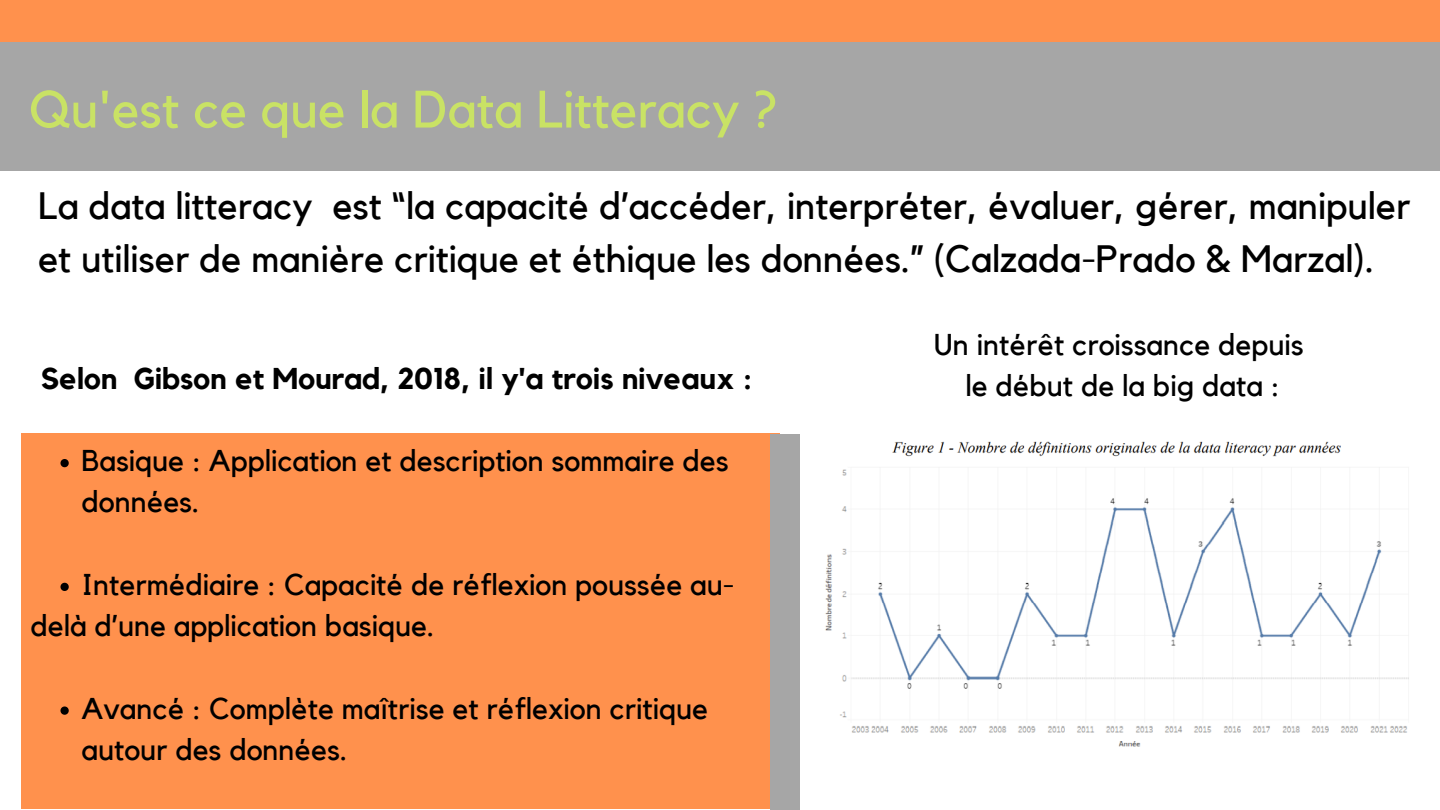
<style>
.page{position:relative;width:1440px;height:810px;background:#fff}
.page>*{position:absolute;margin:0;border:0;box-sizing:border-box;transform-origin:0 0}
.t1{font:52px "Kollektif";color:#c9e265}
.t2{font:38px/52.5px "Kollektif";color:#000}
.t3{font:30px/41.2px "Kollektif";color:#000}
.t4{font:700 30px "Kollektif";color:#000}
</style>
<div class="page">
<div style="left:0;top:41px;width:1440px;height:130px;background:#a6a6a6"></div>
<div style="left:0;top:0;width:1440px;height:41px;background:#ff914d"></div>
<div style="left:21px;top:433px;width:759px;height:376px;background:#ff914d"></div>
<img style="left:825px;top:441px;width:584px;height:306px">
<svg style="left:60px;top:459px;width:9px;height:8px"></svg>
<svg style="left:60px;top:583px;width:9px;height:8px"></svg>
<svg style="left:60px;top:707px;width:9px;height:8px"></svg>
<div style="left:771px;top:434px;width:28px;height:376px;background:#a6a6a6"></div>
<h1 class="t1" style="left:29px;top:85px;width:750px">Qu'est ce que la Data Litteracy ?</h1>
<p class="t2" style="left:38px;top:181px;width:1374px">La data litteracy est “la capacité d’accéder, interpréter, évaluer, gérer, manipuler et utiliser de manière critique et éthique les données.” (Calzada-Prado &amp; Marzal).</p>
<p class="t4" style="left:41px;top:364px;width:713px">Selon Gibson et Mourad, 2018, il y'a trois niveaux :</p>
<p class="t3" style="left:81px;top:441px;width:649px">Basique : Application et description sommaire des données.</p>
<p class="t3" style="left:81px;top:565px;width:654px">Intermédiaire : Capacité de réflexion poussée au-</p>
<p class="t3" style="left:30px;top:606px;width:405px">delà d’une application basique.</p>
<p class="t3" style="left:81px;top:689px;width:628px">Avancé : Complète maîtrise et réflexion critique autour des données.</p>
<p class="t3" style="left:934px;top:325px;width:371px;text-align:center">Un intérêt croissance depuis le début de la big data :</p>
</div>
